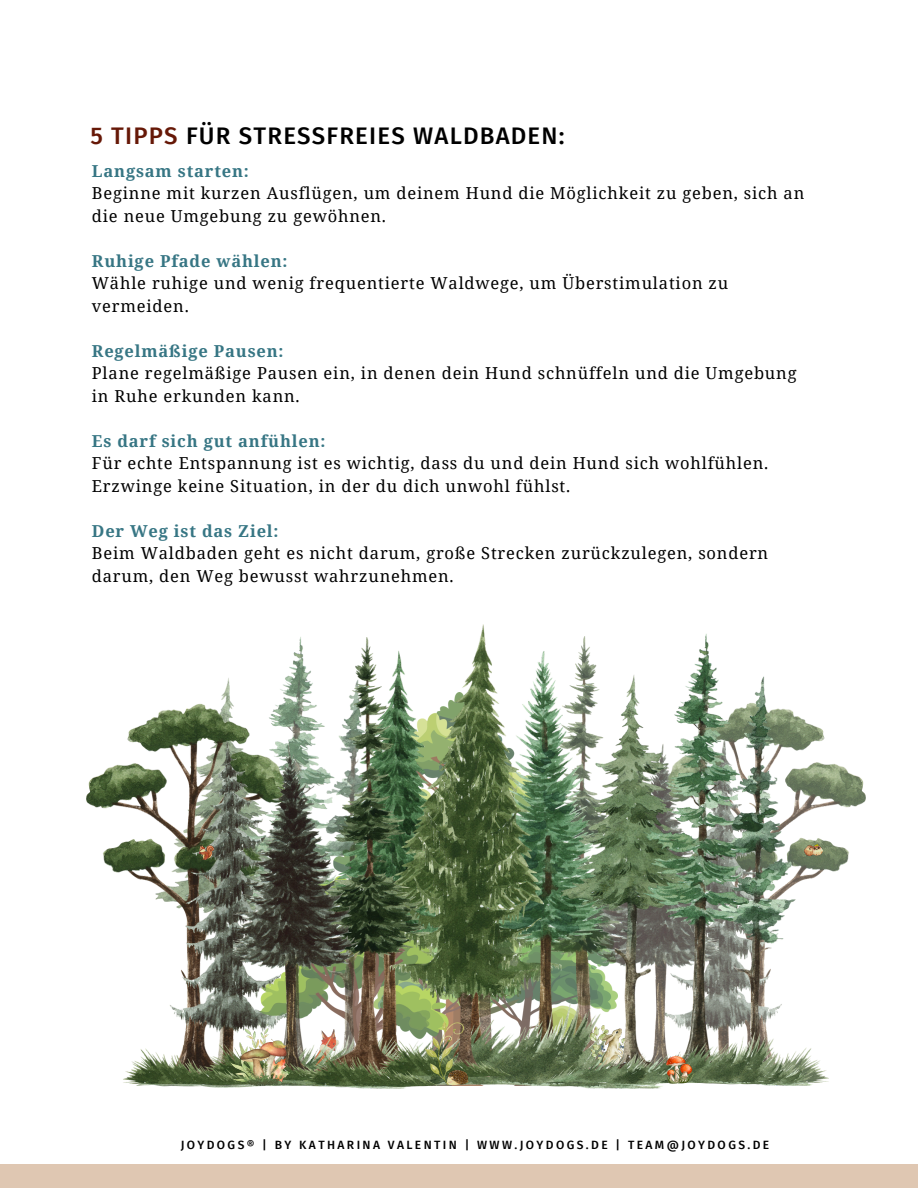
<style>
.page{position:relative;width:918px;height:1188px;background:#fff}
.page>*{position:absolute;margin:0;border:0;box-sizing:border-box;transform-origin:0 0}
.t1{font:500 24px "Fira Sans";letter-spacing:.05em;color:#000}
.t2{font:16.5px/22.5px "Noto Serif";letter-spacing:.05em;color:#000}
.t3{font:500 12px "Fira Sans";letter-spacing:.2em;color:#000}
.s1{color:#661807}
.s2{font-weight:700;color:#377684}
</style>
<div class="page">
<div style="left:0;top:1165px;width:918px;height:23px;background:#dfc7b2"></div>
<img style="left:815px;top:726px;width:50px;height:357px">
<img style="left:86px;top:638px;width:456px;height:449px">
<img style="left:542px;top:634px;width:273px;height:452px">
<img style="left:231px;top:1028px;width:61px;height:57px">
<img style="left:464px;top:1071px;width:5px;height:13px">
<img style="left:425px;top:1021px;width:39px;height:63px">
<img style="left:667px;top:1056px;width:30px;height:27px">
<img style="left:200px;top:845px;width:13px;height:14px">
<img style="left:804px;top:845px;width:18px;height:11px">
<p class="t1" style="left:90px;top:122px;width:476px"><span class="s1">5 TIPPS</span> FÜR STRESSFREIES WALDBADEN:</p>
<p class="t2" style="left:92px;top:159px;width:714px"><span class="s2">Langsam starten:<br></span>Beginne mit kurzen Ausflügen, um deinem Hund die Möglichkeit zu geben, sich an die neue Umgebung zu gewöhnen.</p>
<p class="t2" style="left:92px;top:249px;width:638px"><span class="s2">Ruhige Pfade wählen:<br></span>Wähle ruhige und wenig frequentierte Waldwege, um Überstimulation zu vermeiden.</p>
<p class="t2" style="left:92px;top:339px;width:706px"><span class="s2">Regelmäßige Pausen:<br></span>Plane regelmäßige Pausen ein, in denen dein Hund schnüffeln und die Umgebung in Ruhe erkunden kann.</p>
<p class="t2" style="left:92px;top:429px;width:678px"><span class="s2">Es darf sich gut anfühlen:<br></span>Für echte Entspannung ist es wichtig, dass du und dein Hund sich wohlfühlen.<br>Erzwinge keine Situation, in der du dich unwohl fühlst.</p>
<p class="t2" style="left:92px;top:519px;width:678px"><span class="s2">Der Weg ist das Ziel:<br></span>Beim Waldbaden geht es nicht darum, große Strecken zurückzulegen, sondern darum, den Weg bewusst wahrzunehmen.</p>
<p class="t3" style="left:181px;top:1138px;width:590px">JOYDOGS® | BY KATHARINA VALENTIN | WWW.JOYDOGS.DE | TEAM@JOYDOGS.DE</p>
</div>
